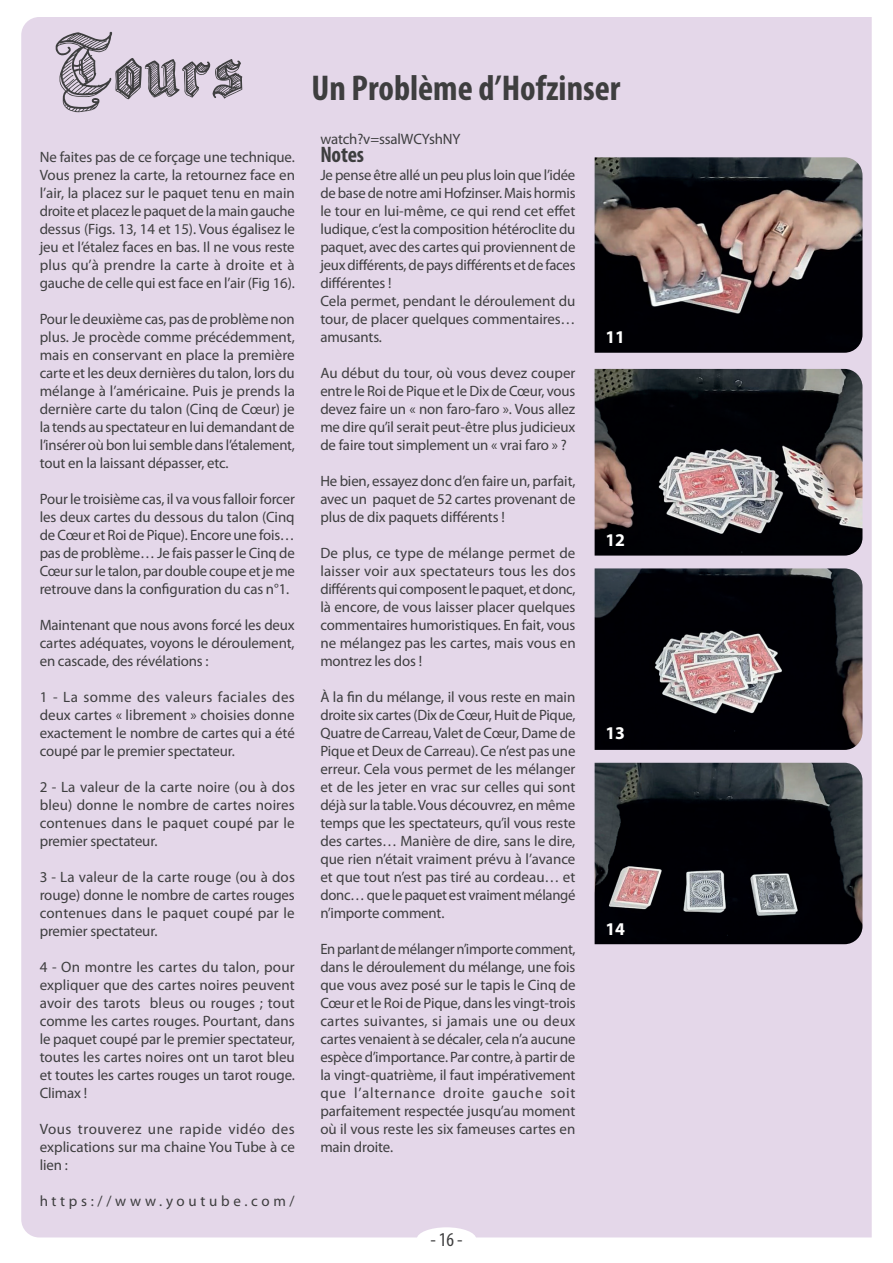
<style>
.page{position:relative;width:893px;height:1263px;background:#fff}
.page>*{position:absolute;margin:0;border:0;box-sizing:border-box;transform-origin:0 0}
.t1{font:90px "Sketch Gothic School";color:#3e3e3f}
.t2{font:700 condensed 36px "Myriad Pro";color:#3e3e3f}
.t3{font:700 condensed 22.5px "Myriad Pro";letter-spacing:-.01em;color:#3e3e3f}
.t4{font:condensed 19.65px "Myriad Pro";color:#3e3e3f}
.t5{font:700 18px "Myriad Pro";letter-spacing:-.01em;color:#fff}
.t6{font:15px/18px "Myriad Pro";letter-spacing:-.01em;color:#3e3e3f;text-align:justify}
.t7{font:15px "Myriad Pro";letter-spacing:.245em;color:#3e3e3f}
</style>
<div class="page">
<div style="left:21px;top:17px;width:851px;height:1220px;background:#e4d7e9"></div>
<div style="left:417px;top:1227px;width:59px;height:24px;background:#fff;border-radius:50%"></div>
<img style="left:595px;top:157px;width:267px;height:196px">
<img style="left:595px;top:369px;width:267px;height:187px">
<img style="left:595px;top:763px;width:267px;height:181px">
<img style="left:595px;top:568px;width:267px;height:182px">
<h1 class="t1" style="left:54px;top:19px;width:191px">Tours</h1>
<p class="t6" style="left:40px;top:148px;width:257px">Ne faites pas de ce forçage une technique.<br>Vous prenez la carte, la retournez face en l’air, la placez sur le paquet tenu en main droite et placez le paquet de la main gauche dessus (Figs. 13, 14 et 15). Vous égalisez le jeu et l’étalez faces en bas. Il ne vous reste plus qu’à prendre la carte à droite et à gauche de celle qui est face en l’air (Fig 16).</p>
<p class="t6" style="left:40px;top:310px;width:257px">Pour le deuxième cas, pas de problème non plus. Je procède comme précédemment, mais en conservant en place la première carte et les deux dernières du talon, lors du mélange à l’américaine. Puis je prends la dernière carte du talon (Cinq de Cœur) je la tends au spectateur en lui demandant de l’insérer où bon lui semble dans l’étalement, tout en la laissant dépasser, etc.</p>
<p class="t6" style="left:40px;top:490px;width:257px">Pour le troisième cas, il va vous falloir forcer les deux cartes du dessous du talon (Cinq de Cœur et Roi de Pique). Encore une fois… pas de problème… Je fais passer le Cinq de Cœur sur le talon, par double coupe et je me retrouve dans la configuration du cas n°1.</p>
<p class="t6" style="left:40px;top:616px;width:257px">Maintenant que nous avons forcé les deux cartes adéquates, voyons le déroulement, en cascade, des révélations :</p>
<p class="t6" style="left:40px;top:688px;width:257px">1 - La somme des valeurs faciales des deux cartes « librement » choisies donne exactement le nombre de cartes qui a été coupé par le premier spectateur.</p>
<p class="t6" style="left:40px;top:778px;width:257px">2 - La valeur de la carte noire (ou à dos bleu) donne le nombre de cartes noires contenues dans le paquet coupé par le premier spectateur.</p>
<p class="t6" style="left:40px;top:868px;width:257px">3 - La valeur de la carte rouge (ou à dos rouge) donne le nombre de cartes rouges contenues dans le paquet coupé par le premier spectateur.</p>
<p class="t6" style="left:40px;top:958px;width:257px">4 - On montre les cartes du talon, pour expliquer que des cartes noires peuvent avoir des tarots bleus ou rouges ; tout comme les cartes rouges. Pourtant, dans le paquet coupé par le premier spectateur, toutes les cartes noires ont un tarot bleu et toutes les cartes rouges un tarot rouge.<br>Climax !</p>
<p class="t6" style="left:40px;top:1120px;width:257px">Vous trouverez une rapide vidéo des explications sur ma chaine You Tube à ce lien :</p>
<p class="t7" style="left:40px;top:1192px;width:257px">https://www.youtube.com/</p>
<h2 class="t2" style="left:311px;top:65px;width:311px">Un Problème d’Hofzinser</h2>
<p class="t6" style="left:320px;top:130px;width:142px">watch?v=ssalWCYshNY</p>
<h3 class="t3" style="left:320px;top:140px;width:45px">Notes</h3>
<p class="t6" style="left:320px;top:166px;width:257px;text-align:left">Je pense être allé un peu plus loin que l’idée de base de notre ami Hofzinser. Mais hormis le tour en lui-même, ce qui rend cet effet ludique, c’est la composition hétéroclite du paquet, avec des cartes qui proviennent de jeux différents, de pays différents et de faces différentes !<br>Cela permet, pendant le déroulement du tour, de placer quelques commentaires… amusants.</p>
<p class="t6" style="left:320px;top:364px;width:257px">Au début du tour, où vous devez couper entre le Roi de Pique et le Dix de Cœur, vous devez faire un « non faro-faro ». Vous allez me dire qu’il serait peut-être plus judicieux de faire tout simplement un « vrai faro » ?</p>
<p class="t6" style="left:320px;top:472px;width:257px">He bien, essayez donc d’en faire un, parfait, avec un paquet de 52 cartes provenant de plus de dix paquets différents !</p>
<p class="t6" style="left:320px;top:544px;width:257px">De plus, ce type de mélange permet de laisser voir aux spectateurs tous les dos différents qui composent le paquet, et donc, là encore, de vous laisser placer quelques commentaires humoristiques. En fait, vous ne mélangez pas les cartes, mais vous en montrez les dos !</p>
<p class="t6" style="left:320px;top:688px;width:257px">À la fin du mélange, il vous reste en main droite six cartes (Dix de Cœur, Huit de Pique, Quatre de Carreau, Valet de Cœur, Dame de Pique et Deux de Carreau). Ce n’est pas une erreur. Cela vous permet de les mélanger et de les jeter en vrac sur celles qui sont déjà sur la table. Vous découvrez, en même temps que les spectateurs, qu’il vous reste des cartes… Manière de dire, sans le dire, que rien n’était vraiment prévu à l’avance et que tout n’est pas tiré au cordeau… et donc… que le paquet est vraiment mélangé n’importe comment.</p>
<p class="t6" style="left:320px;top:940px;width:257px">En parlant de mélanger n’importe comment, dans le déroulement du mélange, une fois que vous avez posé sur le tapis le Cinq de Cœur et le Roi de Pique, dans les vingt-trois cartes suivantes, si jamais une ou deux cartes venaient à se décaler, cela n’a aucune espèce d’importance. Par contre, à partir de la vingt-quatrième, il faut impérativement que l’alternance droite gauche soit parfaitement respectée jusqu’au moment où il vous reste les six fameuses cartes en main droite.</p>
<p class="t5" style="left:605px;top:327px;width:21px">11</p>
<p class="t5" style="left:605px;top:530px;width:21px">12</p>
<p class="t5" style="left:605px;top:723px;width:21px">13</p>
<p class="t5" style="left:605px;top:919px;width:21px">14</p>
<h3 class="t4" style="left:430px;top:1228px;width:34px">- 16 -</h3>
</div>
